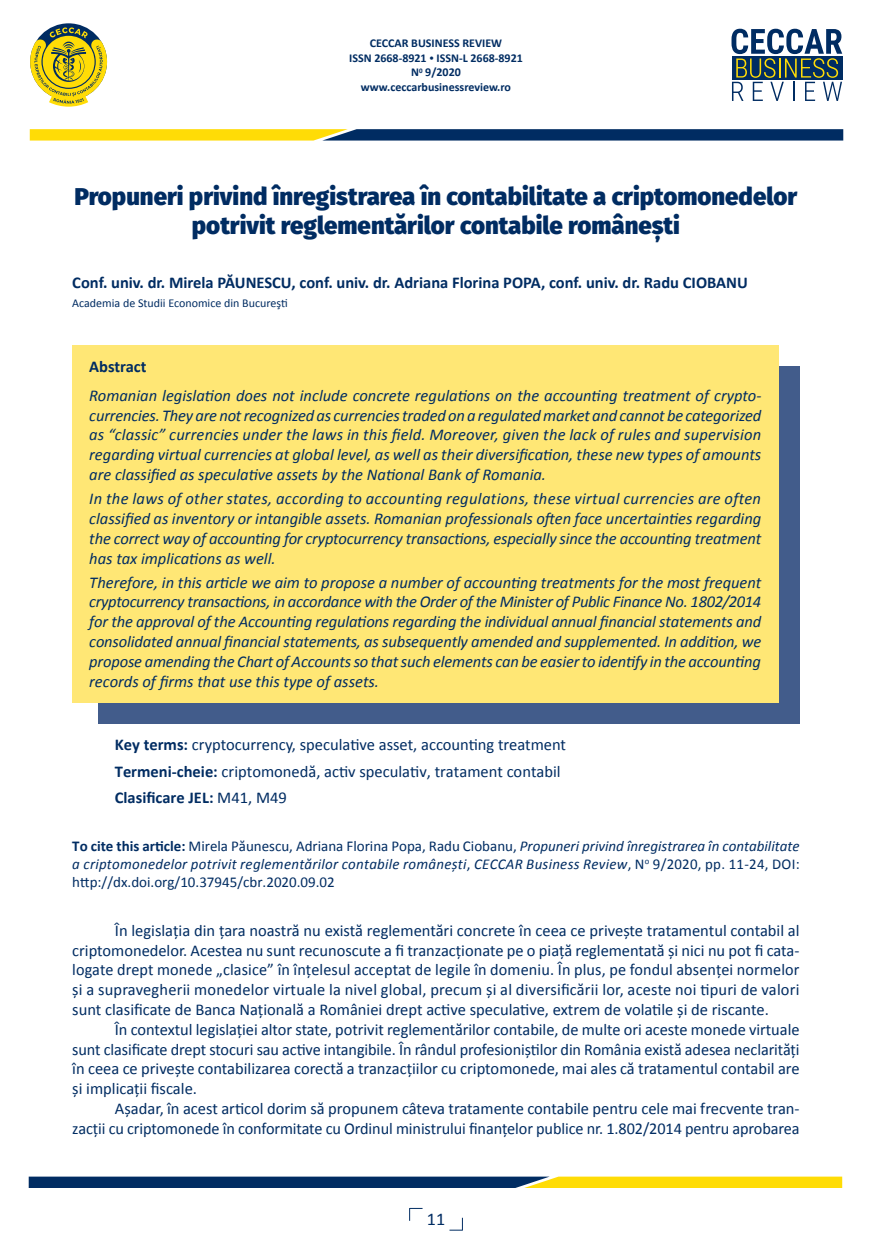
<style>
.page{position:relative;width:872px;height:1255px;background:#fff}
.page>*{position:absolute;margin:0;border:0;box-sizing:border-box;transform-origin:0 0}
.Titlu_articol{font:900 24px/28.8px "Fira Sans";color:#002c62;text-align:center}
.t1{font:18px "Calibri";color:#002c62}
.Rezumat{font:italic 16.5px/19.8px "Calibri";color:#002c62;text-align:justify}
.Text_articol{font:16.5px/19.8px "Calibri";letter-spacing:-.005em;color:#002c62;text-align:justify}
.Termeni-cheie{font:16.5px "Calibri";color:#002c62}
.Autori{font:700 16.5px "Calibri";color:#002c62}
.Termeni-cheie-2{font:700 16.5px "Calibri";color:#002c62}
.Text_articol-2{font:italic 15px/18px "Calibri";letter-spacing:.02em;color:#002c62;text-align:justify}
.t2{font:700 12px "Calibri";color:#002c62}
.Autori_institutii{font:12px "Calibri";color:#002c62}
.s1{font-size:9px}
.s2{font-weight:700}
.s3{font-weight:400}
.s4{font-weight:700;font-style:normal}
.s5{font-style:normal}
</style>
<div class="page">
<svg style="left:449px;top:1217px;width:14px;height:13px"></svg>
<svg style="left:731px;top:29px;width:111px;height:72px"></svg>
<svg style="left:30px;top:129px;width:813px;height:11px;background:#637144"></svg>
<svg style="left:30px;top:27px;width:77px;height:80px"></svg>
<svg style="left:29px;top:1176px;width:813px;height:11px;background:#69774c"></svg>
<svg style="left:409px;top:1207px;width:13px;height:13px"></svg>
<div style="left:98px;top:366px;width:701px;height:358px;background:#425c8b"></div>
<div style="left:72px;top:345px;width:706px;height:357px;background:#ffe775"></div>
<p class="t2" style="left:370px;top:36px;width:134px">CECCAR BUSINESS REVIEW</p>
<p class="t2" style="left:349px;top:50px;width:175px">ISSN 2668-8921 <span class="s1">•</span> ISSN-L 2668-8921</p>
<p class="t2" style="left:411px;top:65px;width:51px">N<sup>0</sup> 9/2020</p>
<p class="t2" style="left:361px;top:79px;width:152px">www.ceccarbusinessreview.ro</p>
<p class="Titlu_articol" style="left:75px;top:180px;width:724px">Propuneri privind înregistrarea în contabilitate a criptomonedelor potrivit reglementărilor contabile românești</p>
<p class="Autori" style="left:72px;top:272px;width:677px">Conf. univ. dr. Mirela PĂUNESCU, conf. univ. dr. Adriana Florina POPA, conf. univ. dr. Radu CIOBANU</p>
<p class="Autori_institutii" style="left:72px;top:295px;width:217px">Academia de Studii Economice din Bucureşti</p>
<p class="Autori" style="left:89px;top:357px;width:59px">Abstract</p>
<p class="Rezumat" style="left:89px;top:384px;width:673px">Romanian legislation does not include concrete regulations on the accounting treatment of crypto&shy;currencies. They are not recognized as currencies traded on a regulated market and cannot be categorized as “classic” currencies under the laws in this field. Moreover, given the lack of rules and supervision regarding virtual currencies at global level, as well as their diversification, these new types of amounts are classified as speculative assets by the National Bank of Romania.</p>
<p class="Rezumat" style="left:89px;top:488px;width:673px">In the laws of other states, according to accounting regulations, these virtual currencies are often classified as inventory or intangible assets. Romanian professionals often face uncertainties regarding the correct way of accounting for cryptocurrency transactions, especially since the accounting treatment has tax implications as well.</p>
<p class="Rezumat" style="left:89px;top:571px;width:673px">Therefore, in this article we aim to propose a number of accounting treatments for the most frequent cryptocurrency transactions, in accordance with the Order of the Minister of Public Finance No. 1802/2014 for the approval of the Accounting regulations regarding the individual annual financial statements and consolidated annual financial statements, as subsequently amended and supplemented. In addition, we propose amending the Chart of Accounts so that such elements can be easier to identify in the accounting records of firms that use this type of assets.</p>
<p class="Termeni-cheie" style="left:115px;top:734px;width:453px"><span class="s2">Key terms:</span> cryptocurrency, speculative asset, accounting treatment</p>
<p class="Termeni-cheie" style="left:115px;top:760px;width:447px"><span class="s2">Termeni-cheie:</span> criptomonedă, activ speculativ, tratament contabil</p>
<p class="Termeni-cheie-2" style="left:115px;top:787px;width:173px">Clasificare JEL: <span class="s3">M41, M49</span></p>
<p class="Text_articol-2" style="left:72px;top:836px;width:729px"><span class="s4">To cite this article:</span> <span class="s5">Mirela Păunescu, Adriana Florina Popa, Radu Ciobanu,</span> Propuneri privind înregistrarea în contabilitate a criptomonedelor potrivit reglementărilor contabile românești<span class="s5">,</span> CECCAR Business Review<span class="s5">, N</span><sup>o</sup> <span class="s5">9/2020, pp. 11-24, DOI: http://dx.doi.org/10.37945/cbr.2020.09.02</span></p>
<p class="Text_articol" style="left:72px;top:919px;width:729px;text-indent:43px">În legislația din ţara noastră nu există reglementări concrete în ceea ce privește tratamentul contabil al criptomonedelor. Acestea nu sunt recunoscute a fi tranzacționate pe o piață reglementată și nici nu pot fi cata&shy;logate drept monede „clasice” în înțelesul acceptat de legile în domeniu. În plus, pe fondul absenței normelor și a supravegherii monedelor virtuale la nivel global, precum și al diversificării lor, aceste noi tipuri de valori sunt clasificate de Banca Naţională a României drept active speculative, extrem de volatile și de riscante.</p>
<p class="Text_articol" style="left:72px;top:1018px;width:729px;text-indent:43px">În contextul legislației altor state, potrivit reglementărilor contabile, de multe ori aceste monede virtuale sunt clasificate drept stocuri sau active intangibile. În rândul profesioniștilor din România există adesea neclarități în ceea ce privește contabilizarea corectă a tranzacțiilor cu criptomonede, mai ales că tratamentul contabil are şi implicații fiscale.</p>
<p class="Text_articol" style="left:72px;top:1097px;width:729px;text-align:right">Aşadar, în acest articol dorim să propunem câteva tratamente contabile pentru cele mai frecvente tran-<br>zacții cu criptomonede în conformitate cu Ordinul ministrului finanţelor publice nr. 1.802/2014 pentru aprobarea</p>
<p class="t1" style="left:427px;top:1208px;width:20px">11</p>
</div>
